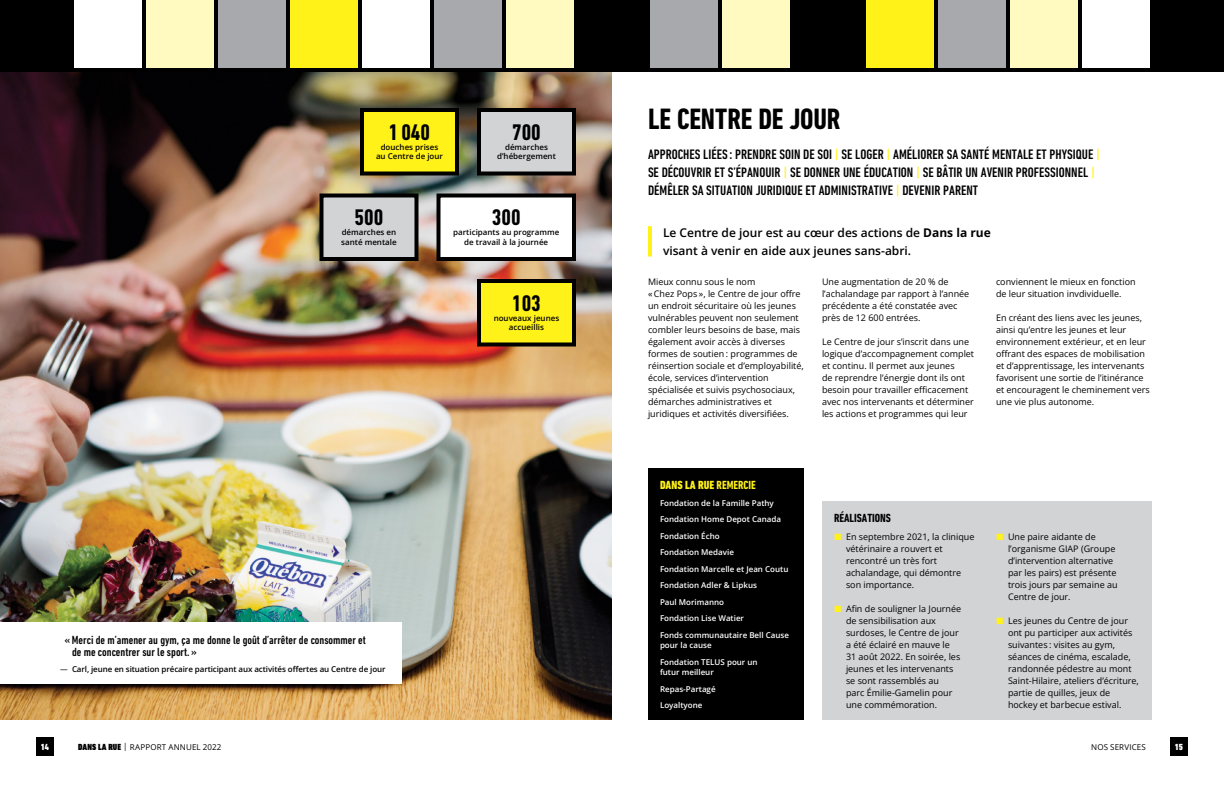
<style>
.page{position:relative;width:1224px;height:792px;background:#fff}
.page>*{position:absolute;margin:0;border:0;box-sizing:border-box;transform-origin:0 0}
.Titre{font:700 condensed 30px "DIN Next LT Pro";letter-spacing:-.005em;color:#000}
.Pastille{font:700 condensed 23px "DIN Next LT Pro";color:#000}
.Sous-titre{font:500 condensed 14px/18px "DIN Next LT Pro";color:#000}
.Citation{font:500 condensed 12px/12px "DIN Next LT Pro";color:#000}
.Intro_filet_jaune{font:600 12px/18px "Open Sans";color:#000}
.Intertitre_jaune{font:800 condensed 12px "DIN Next LT Pro";color:#fff218}
.Intertitre_noir_sp{font:700 condensed 12px "DIN Next LT Pro";color:#000}
.Corps{font:9px/12px "Open Sans";color:#000}
.t1{font:900 condensed 9px "DIN Next LT Pro";color:#fff}
.Corps_petit_renv{font:600 8px/10.5px "Open Sans";color:#fff}
.Pastille-2{font:600 8px/9.6px "Open Sans";color:#000;text-align:center}
.Section{font:8px "Open Sans";letter-spacing:.02em;color:#000}
.s1{font-weight:400;font-style:italic}
.s2{color:#fff218}
.s3{font-weight:700}
.s4{font-family:"DIN Next LT Pro";font-weight:900;font-stretch:condensed;font-size:9px}
</style>
<div class="page">
<svg style="left:0;top:0;width:1224px;height:72px"></svg>
<hr style="left:648px;top:226px;width:4px;height:31px;background:#fff218">
<img style="left:0;top:72px;width:612px;height:648px">
<div style="left:0;top:622px;width:402px;height:62px;background:#fff"></div>
<div style="left:648px;top:468px;width:156px;height:252px;background:#000"></div>
<div style="left:822px;top:501px;width:330px;height:219px;background:#d1d3d4"></div>
<div style="left:322px;top:196px;width:94px;height:63px;background:#d1d3d4"></div>
<div style="left:320px;top:194px;width:98px;height:67px;border:4px solid #000"></div>
<div style="left:479px;top:281px;width:95px;height:63px;background:#fff218"></div>
<div style="left:477px;top:279px;width:99px;height:67px;border:4px solid #000"></div>
<div style="left:479px;top:110px;width:95px;height:64px;background:#d1d3d4"></div>
<div style="left:477px;top:108px;width:99px;height:68px;border:4px solid #000"></div>
<div style="left:438px;top:196px;width:136px;height:63px;background:#fff"></div>
<div style="left:436px;top:194px;width:140px;height:67px;border:4px solid #000"></div>
<div style="left:362px;top:110px;width:95px;height:64px;background:#fff218"></div>
<div style="left:360px;top:108px;width:99px;height:68px;border:4px solid #000"></div>
<div style="left:36px;top:738px;width:18px;height:18px;background:#000"></div>
<div style="left:1170px;top:738px;width:18px;height:18px;background:#000"></div>
<p class="Pastille" style="left:389px;top:119px;width:43px">1 040</p>
<p class="Pastille-2" style="left:376px;top:142px;width:69px">douches prises au Centre de jour</p>
<p class="Pastille" style="left:512px;top:119px;width:30px">700</p>
<p class="Pastille-2" style="left:497px;top:142px;width:60px">démarches d’hébergement</p>
<p class="Pastille" style="left:355px;top:205px;width:30px">500</p>
<p class="Pastille-2" style="left:341px;top:227px;width:57px;text-align:left">démarches en santé mentale</p>
<p class="Pastille" style="left:492px;top:205px;width:30px">300</p>
<p class="Pastille-2" style="left:453px;top:227px;width:108px">participants au programme de travail à la journée</p>
<p class="Pastille" style="left:512px;top:290px;width:30px">103</p>
<p class="Pastille-2" style="left:494px;top:313px;width:67px">nouveaux jeunes accueillis</p>
<p class="Citation" style="left:72px;top:633px;width:295px;text-indent:-7px">«Merci de m’amener au gym, ça me donne le goût d’arrêter de consommer et de me concentrer sur le sport. »</p>
<p class="Pastille-2" style="left:60px;top:664px;width:327px"><span class="s1">—</span> Carl, jeune en situation précaire participant aux activités offertes au Centre de jour</p>
<p class="Titre" style="left:648px;top:102px;width:194px">LE CENTRE DE JOUR</p>
<p class="Sous-titre" style="left:648px;top:145px;width:454px">APPROCHES LIÉES : PRENDRE SOIN DE SOI <span class="s2">|</span> SE LOGER <span class="s2">|</span> AMÉLIORER SA SANTÉ MENTALE ET PHYSIQUE <span class="s2">|<br></span>SE DÉCOUVRIR ET S’ÉPANOUIR <span class="s2">|</span> SE DONNER UNE ÉDUCATION <span class="s2">|</span> SE BÂTIR UN AVENIR PROFESSIONNEL <span class="s2">|<br></span>DÉMÊLER SA SITUATION JURIDIQUE ET ADMINISTRATIVE <span class="s2">|</span> DEVENIR PARENT</p>
<p class="Intro_filet_jaune" style="left:663px;top:223px;width:329px">Le Centre de jour est au cœur des actions de <span class="s3">Dans la rue </span>visant à venir en aide aux jeunes sans‑abri.</p>
<p class="Corps" style="left:648px;top:276px;width:157px">Mieux connu sous le nom<br>« Chez Pops », le Centre de jour offre un endroit sécuritaire où les jeunes vulnérables peuvent non seulement combler leurs besoins de base, mais également avoir accès à diverses formes de soutien : programmes de réinsertion sociale et d’employabilité, école, services d’intervention spécialisée et suivis psychosociaux, démarches administratives et juridiques et activités diversifiées.</p>
<p class="Corps" style="left:822px;top:276px;width:149px">Une augmentation de 20 % de l’achalandage par rapport à l’année précédente a été constatée avec près de 12 600 entrées.</p>
<p class="Corps" style="left:996px;top:276px;width:141px">conviennent le mieux en fonction de leur situation invdividuelle.</p>
<p class="Corps" style="left:996px;top:312px;width:155px">En créant des liens avec les jeunes, ainsi qu’entre les jeunes et leur environnement extérieur, et en leur offrant des espaces de mobilisation et d’apprentissage, les intervenants favorisent une sortie de l’itinérance et encouragent le cheminement vers une vie plus autonome.</p>
<p class="Corps" style="left:822px;top:336px;width:154px">Le Centre de jour s’inscrit dans une logique d’accompagnement complet et continu. Il permet aux jeunes<br>de reprendre l’énergie dont ils ont besoin pour travailler efficacement avec nos intervenants et déterminer les actions et programmes qui leur</p>
<p class="Intertitre_jaune" style="left:660px;top:478px;width:97px">DANS LA RUE <span class="s3">REMERCIE</span></p>
<p class="Corps_petit_renv" style="left:660px;top:497px;width:115px">Fondation de la Famille Pathy</p>
<p class="Corps_petit_renv" style="left:660px;top:514px;width:123px">Fondation Home Depot Canada</p>
<p class="Corps_petit_renv" style="left:660px;top:530px;width:61px">Fondation Écho</p>
<p class="Corps_petit_renv" style="left:660px;top:547px;width:75px">Fondation Medavie</p>
<p class="Corps_petit_renv" style="left:660px;top:563px;width:130px">Fondation Marcelle et Jean Coutu</p>
<p class="Corps_petit_renv" style="left:660px;top:580px;width:99px">Fondation Adler &amp; Lipkus</p>
<p class="Corps_petit_renv" style="left:660px;top:596px;width:66px">Paul Morimanno</p>
<p class="Corps_petit_renv" style="left:660px;top:613px;width:86px">Fondation Lise Watier</p>
<p class="Corps_petit_renv" style="left:660px;top:629px;width:131px">Fonds communautaire Bell Cause pour la cause</p>
<p class="Corps_petit_renv" style="left:660px;top:656px;width:99px">Fondation TELUS pour un futur meilleur</p>
<p class="Corps_petit_renv" style="left:660px;top:683px;width:57px">Repas‑Partagé</p>
<p class="Corps_petit_renv" style="left:660px;top:700px;width:44px">Loyaltyone</p>
<p class="Intertitre_noir_sp" style="left:834px;top:511px;width:59px">RÉALISATIONS</p>
<p class="Corps" style="left:846px;top:531px;width:130px">En septembre 2021, la clinique vétérinaire a rouvert et rencontré un très fort achalandage, qui démontre son importance.</p>
<p class="Corps" style="left:846px;top:603px;width:117px">Afin de souligner la Journée de sensibilisation aux surdoses, le Centre de jour a été éclairé en mauve le<br>31 août 2022. En soirée, les jeunes et les intervenants se sont rassemblés au<br>parc Émilie‑Gamelin pour une commémoration.</p>
<p class="Corps" style="left:1008px;top:531px;width:111px">Une paire aidante de l’organisme GIAP (Groupe d’intervention alternative par les pairs) est présente trois jours par semaine au<br>Centre de jour.</p>
<p class="Corps" style="left:1008px;top:615px;width:132px">Les jeunes du Centre de jour ont pu participer aux activités suivantes : visites au gym, séances de cinéma, escalade, randonnée pédestre au mont<br>Saint‑Hilaire, ateliers d’écriture, partie de quilles, jeux de hockey et barbecue estival.</p>
<p class="t1" style="left:41px;top:742px;width:10px">14</p>
<p class="Section" style="left:78px;top:742px;width:145px"><span class="s4">DANS LA RUE</span> | RAPPORT ANNUEL 2022</p>
<p class="Section" style="left:1091px;top:741px;width:25px">Nos services</p>
<p class="t1" style="left:1175px;top:742px;width:10px">15</p>
</div>
